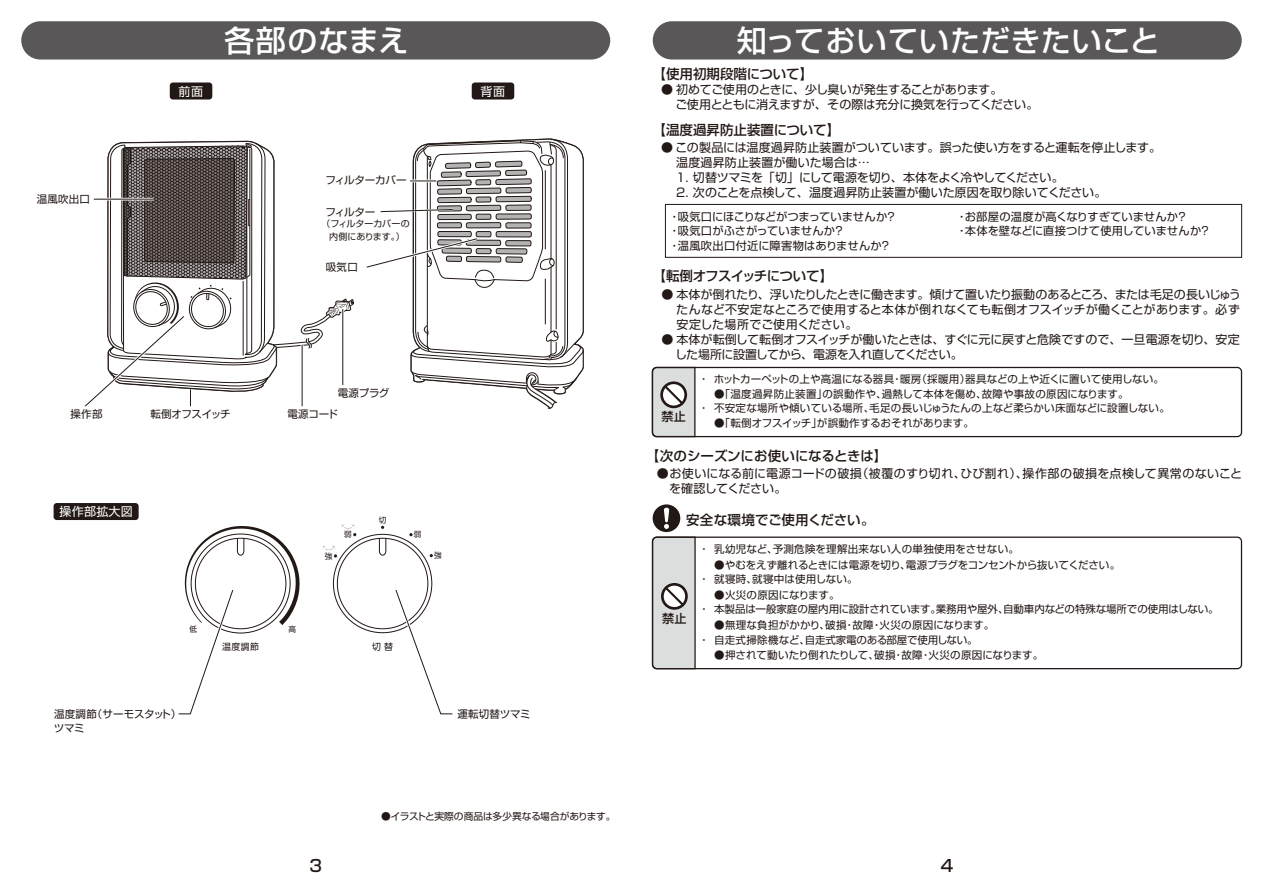
<style>
.page{position:relative;width:1263px;height:893px;background:#fff}
.page>*{position:absolute;margin:0;border:0;box-sizing:border-box;transform-origin:0 0}
.t1{font:500 30px "Shin Go Pro";letter-spacing:.025em;color:#fff}
.t2{font:500 16.5px "Shin Go Pro";color:#221815}
.t3{font:500 13.5px "Shin Go Pro";letter-spacing:-.005em;color:#221815}
.t4{font:500 13.5px "Shin Go Pro";letter-spacing:-.055em;color:#221815}
.t5{font:12px/15px "Shin Go Pro";letter-spacing:-.01em;color:#221815}
.t6{font:12px/15px "Shin Go Pro";letter-spacing:.015em;color:#221815}
.t7{font:12px/15px "Shin Go Pro";letter-spacing:-.03em;color:#221815}
.t8{font:12px "Shin Go Pro";letter-spacing:-.035em;color:#221815}
.t9{font:12px "Shin Go Pro";letter-spacing:.02em;color:#fff}
.t10{font:500 12px "Shin Go Pro";color:#221815}
.t11{font:11.25px/14.7px "Shin Go Pro";letter-spacing:.01em;color:#221815}
.t12{font:10.5px/14.7px "Shin Go Pro";letter-spacing:-.005em;color:#221815}
.t13{font:10.5px/14.7px "Shin Go Pro";letter-spacing:.02em;color:#221815}
.t14{font:10.5px "Shin Go Pro";letter-spacing:.03em;color:#221815}
.t15{font:10.5px "Shin Go Pro";letter-spacing:-.045em;color:#221815}
.t16{font:9.75px "Shin Go Pro";letter-spacing:-.02em;color:#221815}
.t17{font:9px/12.8px "Shin Go Pro";letter-spacing:-.01em;color:#221815;text-align:center}
.t18{font:8.85px "UD Shin Go Pro";color:#221815}
.t19{font:7.65px "UD Shin Go Pro";color:#221815}
</style>
<div class="page">
<svg style="left:409px;top:533px;width:4px;height:3px"></svg>
<div style="left:54px;top:503px;width:85px;height:17px;background:#221815;border-radius:3px"></div>
<svg style="left:379px;top:540px;width:7px;height:16px"></svg>
<svg style="left:392px;top:586px;width:61px;height:129px"></svg>
<svg style="left:81px;top:140px;width:275px;height:575px"></svg>
<div style="left:170px;top:82px;width:42px;height:18px;background:#221815;border-radius:3px"></div>
<div style="left:472px;top:82px;width:42px;height:18px;background:#221815;border-radius:3px"></div>
<div style="left:21px;top:21px;width:589px;height:39px;background:#595757;border-radius:19px"></div>
<div style="left:652px;top:367px;width:590px;height:70px;border:1px solid #221815;border-radius:4px"></div>
<svg style="left:651px;top:366px;width:45px;height:72px;background:#c0bfbe"></svg>
<div style="left:653px;top:504px;width:27px;height:28px;background:#221815;border-radius:50%"></div>
<svg style="left:664px;top:508px;width:5px;height:21px"></svg>
<div style="left:652px;top:537px;width:590px;height:132px;border:1px solid #221815;border-radius:4px"></div>
<svg style="left:651px;top:536px;width:45px;height:134px;background:#c7c7c7"></svg>
<div style="left:665px;top:204px;width:577px;height:54px;border:1px solid #221815"></div>
<div style="left:653px;top:21px;width:589px;height:39px;background:#595757;border-radius:19px"></div>
<svg style="left:366px;top:138px;width:218px;height:271px"></svg>
<h1 class="t1" style="left:224px;top:16px;width:186px">各部のなまえ</h1>
<p class="t9" style="left:179px;top:81px;width:26px">前面</p>
<p class="t9" style="left:480px;top:81px;width:26px">背面</p>
<p class="t12" style="left:37px;top:190px;width:55px">温風吹出口</p>
<p class="t12" style="left:326px;top:172px;width:83px">フィルターカバー</p>
<p class="t12" style="left:326px;top:204px;width:51px">フィルター</p>
<p class="t17" style="left:321px;top:216px;width:90px">（フィルターカバーの内側にあります。）</p>
<p class="t12" style="left:326px;top:259px;width:33px">吸気口</p>
<p class="t12" style="left:71px;top:406px;width:33px">操作部</p>
<p class="t15" style="left:150px;top:406px;width:82px">転倒オフスイッチ</p>
<p class="t12" style="left:338px;top:384px;width:53px">電源プラグ</p>
<p class="t12" style="left:288px;top:406px;width:52px">電源コード</p>
<p class="t9" style="left:60px;top:502px;width:75px">操作部拡大図</p>
<p class="t19" style="left:325px;top:549px;width:9px">強</p>
<p class="t19" style="left:344px;top:528px;width:9px">弱</p>
<p class="t19" style="left:379px;top:514px;width:9px">切</p>
<p class="t19" style="left:414px;top:528px;width:9px">弱</p>
<p class="t19" style="left:434px;top:549px;width:9px">強</p>
<p class="t19" style="left:189px;top:623px;width:9px">低</p>
<p class="t19" style="left:288px;top:623px;width:9px">高</p>
<p class="t18" style="left:222px;top:639px;width:38px">温度調節</p>
<p class="t18" style="left:372px;top:639px;width:22px">切 替</p>
<p class="t12" style="left:54px;top:706px;width:129px;line-height:13.5px">温度調節（サーモスタット）ツマミ</p>
<p class="t12" style="left:457px;top:705px;width:75px">運転切替ツマミ</p>
<p class="t16" style="left:381px;top:808px;width:236px">●イラストと実際の商品は多少異なる場合があります。</p>
<h1 class="t1" style="left:737px;top:16px;width:424px">知っておいていただきたいこと</h1>
<p class="t3" style="left:652px;top:63px;width:162px">【使用初期段階について】</p>
<p class="t7" style="left:675px;top:81px;width:364px;text-indent:-14px">● 初めてご使用のときに、少し臭いが発生することがあります。<br>ご使用とともに消えますが、その際は充分に換気を行ってください。</p>
<p class="t3" style="left:652px;top:119px;width:189px">【温度過昇防止装置について】</p>
<p class="t5" style="left:676px;top:139px;width:486px;text-indent:-15px">● この製品には温度過昇防止装置がついています。誤った使い方をすると運転を停止します。温度過昇防止装置が働いた場合は…</p>
<p class="t8" style="left:676px;top:168px;width:389px">1. 切替ツマミを「切」にして電源を切り、本体をよく冷やしてください。</p>
<p class="t5" style="left:676px;top:184px;width:432px">2. 次のことを点検して、温度過昇防止装置が働いた原因を取り除いてください。</p>
<p class="t11" style="left:669px;top:208px;width:229px">・吸気口にほこりなどがつまっていませんか？・吸気口がふさがっていませんか？<br>・温風吹出口付近に障害物はありませんか？</p>
<p class="t11" style="left:956px;top:208px;width:256px">・お部屋の温度が高くなりすぎていませんか？<br>・本体を壁などに直接つけて使用していませんか？</p>
<p class="t4" style="left:652px;top:265px;width:182px">【転倒オフスイッチについて】</p>
<p class="t5" style="left:676px;top:285px;width:566px;text-align:justify;text-indent:-15px">● 本体が倒れたり、浮いたりしたときに働きます。傾けて置いたり振動のあるところ、または毛足の長いじゅうたんなど不安定なところで使用すると本体が倒れなくても転倒オフスイッチが働くことがあります。必ず安定した場所でご使用ください。</p>
<p class="t5" style="left:675px;top:330px;width:566px;text-indent:-14px">● 本体が転倒して転倒オフスイッチが働いたときは、すぐに元に戻すと危険ですので、一旦電源を切り、安定した場所に設置してから、電源を入れ直してください。</p>
<p class="t10" style="left:661px;top:407px;width:26px">禁止</p>
<p class="t12" style="left:699px;top:370px;width:467px">・ ホットカーペットの上や高温になる器具・暖房（採暖用）器具などの上や近くに置いて使用しない。</p>
<p class="t13" style="left:699px;top:385px;width:473px;text-indent:15px">●「温度過昇防止装置」の誤動作や、過熱して本体を傷め、故障や事故の原因になります。<br>・ 不安定な場所や傾いている場所、毛足の長いじゅうたんの上など柔らかい床面などに設置しない。</p>
<p class="t12" style="left:714px;top:414px;width:262px">●「転倒オフスイッチ」が誤動作するおそれがあります。</p>
<p class="t3" style="left:646px;top:445px;width:243px">【次のシーズンにお使いになるときは】</p>
<p class="t6" style="left:669px;top:464px;width:574px;text-indent:-12px">● お使いになる前に電源コードの破損（被覆のすり切れ、ひび割れ）、操作部の破損を点検して異常のないことを確認してください。</p>
<p class="t3" style="left:686px;top:508px;width:190px">安全な環境でご使用ください。</p>
<p class="t14" style="left:699px;top:540px;width:322px">・ 乳幼児など、予測危険を理解出来ない人の単独使用をさせない。</p>
<p class="t12" style="left:699px;top:556px;width:423px;text-indent:15px">●やむをえず離れるときには電源を切り、電源プラグをコンセントから抜いてください。・ 就寝時、就寝中は使用しない。</p>
<p class="t12" style="left:699px;top:586px;width:521px;text-indent:15px">●火災の原因になります。<br>・ 本製品は一般家庭の屋内用に設計されています。業務用や屋外、自動車内などの特殊な場所での使用はしない。</p>
<p class="t12" style="left:699px;top:616px;width:297px;text-indent:15px">●無理な負担がかかり、破損・故障・火災の原因になります。・ 自走式掃除機など、自走式家電のある部屋で使用しない。</p>
<p class="t12" style="left:714px;top:647px;width:331px">●押されて動いたり倒れたりして、破損・故障・火災の原因になります。</p>
<p class="t10" style="left:662px;top:608px;width:26px">禁止</p>
<h2 class="t2" style="left:309px;top:853px;width:14px">3</h2>
<h2 class="t2" style="left:941px;top:853px;width:14px">4</h2>
</div>
